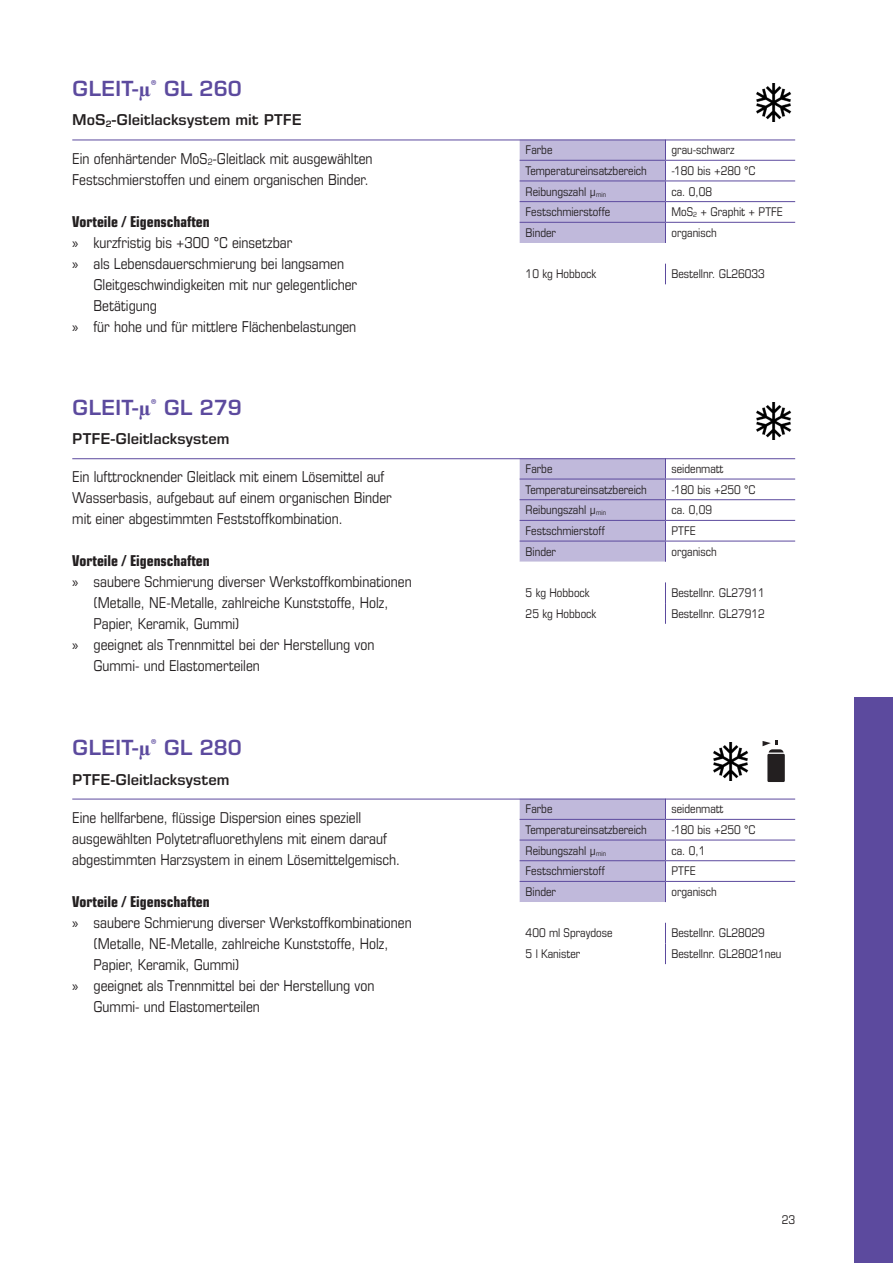
<style>
.page{position:relative;width:893px;height:1263px;background:#fff}
.page>*{position:absolute;margin:0;border:0;box-sizing:border-box;transform-origin:0 0}
.Überschrift_2{font:600 21px "Eurostile LT Pro";color:#5c4a9e}
.Katalog_Fließtext{font:condensed 15px/21px "Eurostile LT Pro";color:#231f20}
.Überschrift_2-2{font:600 15px "Eurostile LT Pro";color:#231f20}
.Katalog_Fließtext-2{font:700 condensed 15px "Eurostile LT Pro";color:#231f20}
.Katalog_Fließtext-3{font:condensed 12px "Eurostile LT Pro";color:#231f20}
.t1{font:condensed 12px "Eurostile LT Std";color:#231f20}
.s1{font-family:"Times New Roman";font-weight:700}
.s2{font-family:"Myriad Pro";font-stretch:normal}
</style>
<div class="page">
<div style="left:854px;top:697px;width:39px;height:566px;background:#5c4a9e"></div>
<svg style="left:520px;top:800px;width:275px;height:164px"></svg>
<svg style="left:762px;top:741px;width:23px;height:41px"></svg>
<img style="left:713px;top:742px;width:36px;height:38px">
<hr style="left:72px;top:799px;width:723px;height:1px;background:#5c4a9e">
<svg style="left:666px;top:459px;width:129px;height:82px"></svg>
<div style="left:520px;top:459px;width:146px;height:103px;background:#c0b9db"></div>
<svg style="left:665px;top:582px;width:1px;height:42px"></svg>
<hr style="left:520px;top:479px;width:145px;height:1px;background:#5c4a9e">
<hr style="left:665px;top:479px;width:130px;height:1px;background:#5c4a9e">
<hr style="left:520px;top:499px;width:145px;height:1px;background:#5c4a9e">
<hr style="left:665px;top:499px;width:130px;height:1px;background:#5c4a9e">
<hr style="left:520px;top:520px;width:145px;height:1px;background:#5c4a9e">
<hr style="left:665px;top:520px;width:130px;height:1px;background:#5c4a9e">
<hr style="left:520px;top:541px;width:145px;height:1px;background:#5c4a9e">
<hr style="left:665px;top:541px;width:130px;height:1px;background:#5c4a9e">
<img style="left:756px;top:402px;width:36px;height:38px">
<hr style="left:72px;top:458px;width:723px;height:1px;background:#5c4a9e">
<svg style="left:520px;top:141px;width:275px;height:143px"></svg>
<hr style="left:520px;top:160px;width:145px;height:1px;background:#5c4a9e">
<hr style="left:665px;top:160px;width:130px;height:1px;background:#5c4a9e">
<hr style="left:520px;top:181px;width:145px;height:1px;background:#5c4a9e">
<hr style="left:665px;top:181px;width:130px;height:1px;background:#5c4a9e">
<hr style="left:520px;top:201px;width:145px;height:1px;background:#5c4a9e">
<hr style="left:665px;top:201px;width:130px;height:1px;background:#5c4a9e">
<hr style="left:520px;top:222px;width:145px;height:1px;background:#5c4a9e">
<hr style="left:665px;top:222px;width:130px;height:1px;background:#5c4a9e">
<img style="left:756px;top:83px;width:36px;height:38px">
<hr style="left:72px;top:140px;width:723px;height:1px;background:#5c4a9e">
<p class="Überschrift_2" style="left:72px;top:76px;width:171px">GLEIT-<span class="s1">µ</span><sup>®</sup> GL 260</p>
<p class="Überschrift_2-2" style="left:72px;top:111px;width:231px">MoS<sub>2</sub>-Gleitlacksystem mit PTFE</p>
<p class="Katalog_Fließtext" style="left:72px;top:148px;width:302px">Ein ofenhärtender MoS<sub>2</sub>-Gleitlack mit ausgewählten<br>Festschmierstoffen und einem organischen Binder.</p>
<p class="Katalog_Fließtext-2" style="left:72px;top:212px;width:139px">Vorteile / Eigenschaften</p>
<p class="Katalog_Fließtext" style="left:72px;top:232px;width:222px"><span class="s2">»</span> kurzfristig bis +300 °C einsetzbar</p>
<p class="Katalog_Fließtext" style="left:94px;top:253px;width:265px;text-indent:-21px"><span class="s2">»</span> als Lebensdauerschmierung bei langsamen<br>Gleitgeschwindigkeiten mit nur gelegentlicher<br>Betätigung</p>
<p class="Katalog_Fließtext" style="left:72px;top:316px;width:286px"><span class="s2">»</span> für hohe und für mittlere Flächenbelastungen</p>
<p class="Überschrift_2" style="left:72px;top:394px;width:171px">GLEIT-<span class="s1">µ</span><sup>®</sup> GL 279</p>
<p class="Überschrift_2-2" style="left:72px;top:430px;width:159px">PTFE-Gleitlacksystem</p>
<p class="Katalog_Fließtext" style="left:72px;top:466px;width:321px">Ein lufttrocknender Gleitlack mit einem Lösemittel auf<br>Wasserbasis, aufgebaut auf einem organischen Binder mit einer abgestimmten Feststoffkombination.</p>
<p class="Katalog_Fließtext-2" style="left:72px;top:552px;width:139px">Vorteile / Eigenschaften</p>
<p class="Katalog_Fließtext" style="left:94px;top:571px;width:320px;text-indent:-21px"><span class="s2">»</span> saubere Schmierung diverser Werkstoffkombinationen (Metalle, NE-Metalle, zahlreiche Kunststoffe, Holz,<br>Papier, Keramik, Gummi)</p>
<p class="Katalog_Fließtext" style="left:94px;top:634px;width:282px;text-indent:-21px"><span class="s2">»</span> geeignet als Trennmittel bei der Herstellung von<br>Gummi- und Elastomerteilen</p>
<p class="Überschrift_2" style="left:72px;top:735px;width:171px">GLEIT-<span class="s1">µ</span><sup>®</sup> GL 280</p>
<p class="Überschrift_2-2" style="left:72px;top:770px;width:159px">PTFE-Gleitlacksystem</p>
<p class="Katalog_Fließtext" style="left:72px;top:807px;width:330px">Eine hellfarbene, flüssige Dispersion eines speziell ausgewählten Polytetrafluorethylens mit einem darauf abgestimmten Harzsystem in einem Lösemittelgemisch.</p>
<p class="Katalog_Fließtext-2" style="left:72px;top:892px;width:139px">Vorteile / Eigenschaften</p>
<p class="Katalog_Fließtext" style="left:94px;top:912px;width:320px;text-indent:-21px"><span class="s2">»</span> saubere Schmierung diverser Werkstoffkombinationen (Metalle, NE-Metalle, zahlreiche Kunststoffe, Holz,<br>Papier, Keramik, Gummi)</p>
<p class="Katalog_Fließtext" style="left:94px;top:975px;width:282px;text-indent:-21px"><span class="s2">»</span> geeignet als Trennmittel bei der Herstellung von<br>Gummi- und Elastomerteilen</p>
<p class="Katalog_Fließtext-3" style="left:526px;top:143px;width:28px">Farbe</p>
<p class="Katalog_Fließtext-3" style="left:671px;top:143px;width:65px">grau-schwarz</p>
<p class="Katalog_Fließtext-3" style="left:526px;top:164px;width:123px">Temperatureinsatzbereich</p>
<p class="Katalog_Fließtext-3" style="left:671px;top:164px;width:86px">-180 bis +280 °C</p>
<p class="Katalog_Fließtext-3" style="left:526px;top:184px;width:82px">Reibungszahl µ<sub>min</sub></p>
<p class="Katalog_Fließtext-3" style="left:671px;top:184px;width:42px">ca. 0,08</p>
<p class="Katalog_Fließtext-3" style="left:526px;top:205px;width:86px">Festschmierstoffe</p>
<p class="Katalog_Fließtext-3" style="left:671px;top:205px;width:113px">MoS<sub>2</sub> + Graphit + PTFE</p>
<p class="Katalog_Fließtext-3" style="left:526px;top:226px;width:32px">Binder</p>
<p class="Katalog_Fließtext-3" style="left:671px;top:226px;width:47px">organisch</p>
<p class="Katalog_Fließtext-3" style="left:526px;top:267px;width:72px">10 kg Hobbock</p>
<p class="Katalog_Fließtext-3" style="left:671px;top:267px;width:95px">Bestellnr. GL26033</p>
<p class="Katalog_Fließtext-3" style="left:526px;top:462px;width:28px">Farbe</p>
<p class="Katalog_Fließtext-3" style="left:671px;top:462px;width:54px">seidenmatt</p>
<p class="Katalog_Fließtext-3" style="left:526px;top:482px;width:123px">Temperatureinsatzbereich</p>
<p class="Katalog_Fließtext-3" style="left:671px;top:482px;width:86px">-180 bis +250 °C</p>
<p class="Katalog_Fließtext-3" style="left:526px;top:503px;width:82px">Reibungszahl µ<sub>min</sub></p>
<p class="Katalog_Fließtext-3" style="left:671px;top:503px;width:42px">ca. 0,09</p>
<p class="Katalog_Fließtext-3" style="left:526px;top:524px;width:81px">Festschmierstoff</p>
<p class="Katalog_Fließtext-3" style="left:671px;top:524px;width:26px">PTFE</p>
<p class="Katalog_Fließtext-3" style="left:526px;top:544px;width:32px">Binder</p>
<p class="Katalog_Fließtext-3" style="left:671px;top:544px;width:47px">organisch</p>
<p class="Katalog_Fließtext-3" style="left:526px;top:586px;width:65px">5 kg Hobbock</p>
<p class="Katalog_Fließtext-3" style="left:671px;top:586px;width:95px">Bestellnr. GL27911</p>
<p class="Katalog_Fließtext-3" style="left:526px;top:606px;width:72px">25 kg Hobbock</p>
<p class="Katalog_Fließtext-3" style="left:671px;top:606px;width:95px">Bestellnr. GL27912</p>
<p class="Katalog_Fließtext-3" style="left:526px;top:802px;width:28px">Farbe</p>
<p class="Katalog_Fließtext-3" style="left:671px;top:802px;width:54px">seidenmatt</p>
<p class="Katalog_Fließtext-3" style="left:526px;top:823px;width:123px">Temperatureinsatzbereich</p>
<p class="Katalog_Fließtext-3" style="left:671px;top:823px;width:86px">-180 bis +250 °C</p>
<p class="Katalog_Fließtext-3" style="left:526px;top:843px;width:82px">Reibungszahl µ<sub>min</sub></p>
<p class="Katalog_Fließtext-3" style="left:671px;top:843px;width:36px">ca. 0,1</p>
<p class="Katalog_Fließtext-3" style="left:526px;top:864px;width:81px">Festschmierstoff</p>
<p class="Katalog_Fließtext-3" style="left:671px;top:864px;width:26px">PTFE</p>
<p class="Katalog_Fließtext-3" style="left:526px;top:885px;width:32px">Binder</p>
<p class="Katalog_Fließtext-3" style="left:671px;top:885px;width:47px">organisch</p>
<p class="Katalog_Fließtext-3" style="left:526px;top:926px;width:88px">400 ml Spraydose</p>
<p class="Katalog_Fließtext-3" style="left:671px;top:926px;width:95px">Bestellnr. GL28029</p>
<p class="Katalog_Fließtext-3" style="left:526px;top:947px;width:56px">5 l Kanister</p>
<p class="Katalog_Fließtext-3" style="left:671px;top:947px;width:112px">Bestellnr. GL28021neu</p>
<p class="t1" style="left:782px;top:1213px;width:15px">23</p>
</div>
